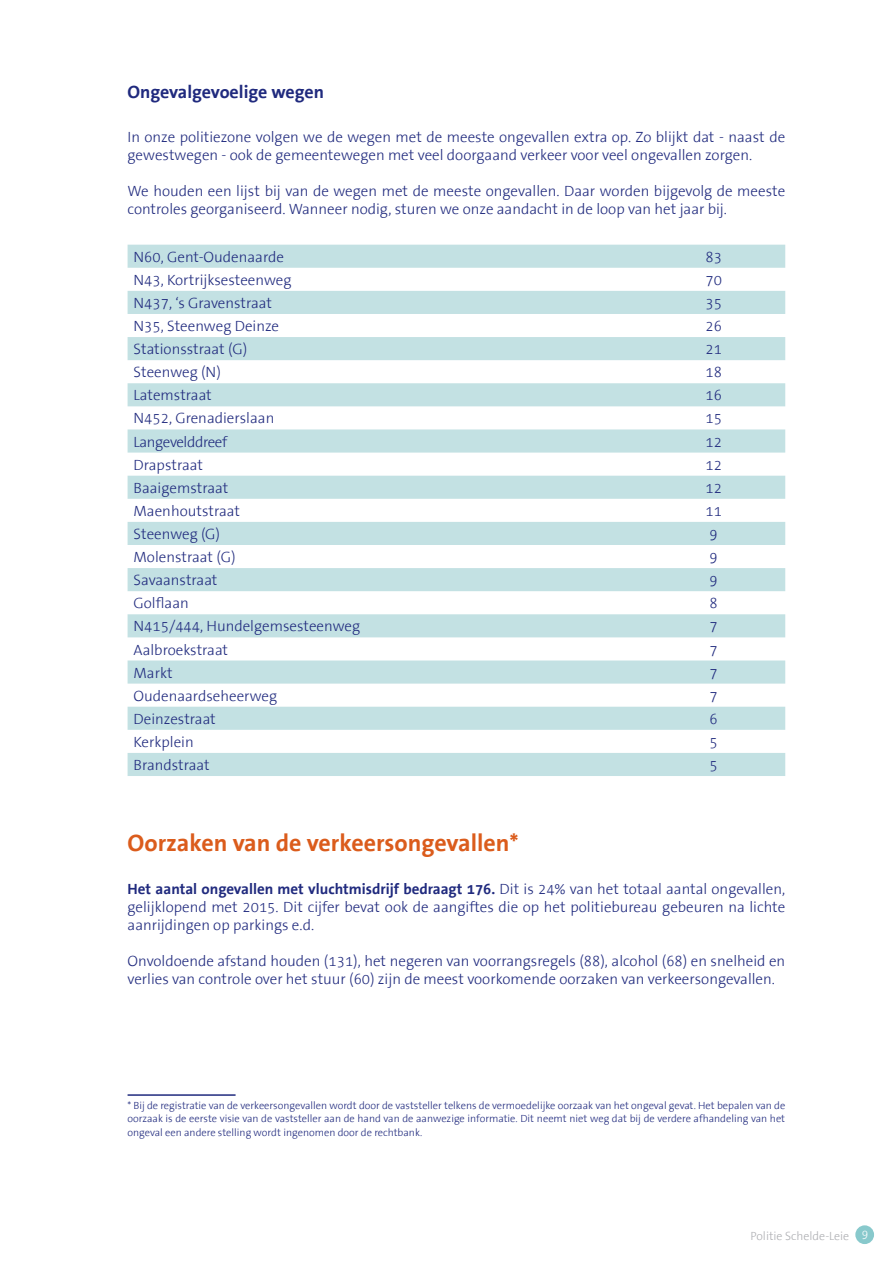
<style>
.page{position:relative;width:893px;height:1263px;background:#fff}
.page>*{position:absolute;margin:0;border:0;box-sizing:border-box;transform-origin:0 0}
.t1{font:700 24px "The Sans TTB5 Plain";color:#db5c1c}
.t2{font:700 18px "The Sans TTB5 Plain";color:#202a7e}
.t3{font:300 15px/18px "The Sans TTB3";color:#202a7e}
.t4{font:700 15px "The Sans TTB5 Plain";color:#202a7e}
.t5{font:300 15px "The Sans TTB3";letter-spacing:-.025em;color:#202a7e}
.t6{font:300 12px "The Sans TTB3";color:#adaeb2}
.t7{font:300 10.5px/13.5px "The Sans TTB3";color:#202a7e;text-align:justify}
.s1{font-family:"The Sans TTB3";font-weight:300}
.s2{color:#fff}
</style>
<div class="page">
<div style="left:855px;top:1225px;width:19px;height:19px;background:#88c9cc;border-radius:50%"></div>
<svg style="left:128px;top:245px;width:657px;height:531px;fill:#c3e1e3"></svg>
<hr style="left:128px;top:1094px;width:108px;height:2px;background:#202a7e">
<p class="t2" style="left:128px;top:83px;width:198px">Ongevalgevoelige wegen</p>
<p class="t3" style="left:128px;top:128px;width:659px">I n onze politiezone volgen we de wegen met de meeste ongevallen extra op. Zo blijkt dat - naast de gewestwegen - ook de gemeentewegen met veel doorgaand verkeer voor veel ongevallen zorgen.</p>
<p class="t3" style="left:128px;top:182px;width:659px">We houden een lijst bij van de wegen met de meeste ongevallen. Daar worden bijgevolg de meeste controles georganiseerd. Wanneer nodig, sturen we onze aandacht in de loop van het jaar bij.</p>
<p class="t3" style="left:134px;top:248px;width:152px">N60, Gent-Oudenaarde</p>
<p class="t3" style="left:705px;top:248px;width:18px">83</p>
<p class="t3" style="left:134px;top:271px;width:159px">N43, Kortrijksesteenweg</p>
<p class="t3" style="left:705px;top:271px;width:18px">70</p>
<p class="t3" style="left:134px;top:294px;width:140px">N437, ‘s Gravenstraat</p>
<p class="t3" style="left:705px;top:294px;width:18px">35</p>
<p class="t3" style="left:134px;top:318px;width:147px">N 35, Steenweg Deinze</p>
<p class="t3" style="left:705px;top:318px;width:18px">26</p>
<p class="t3" style="left:134px;top:341px;width:115px">Stationsstraat (G)</p>
<p class="t3" style="left:705px;top:341px;width:18px">21</p>
<p class="t3" style="left:134px;top:364px;width:89px">Steenweg (N )</p>
<p class="t3" style="left:705px;top:364px;width:18px">18</p>
<p class="t3" style="left:134px;top:387px;width:80px">Latemstraat</p>
<p class="t3" style="left:705px;top:387px;width:18px">16</p>
<p class="t3" style="left:134px;top:410px;width:142px">N452, Grenadierslaan</p>
<p class="t3" style="left:705px;top:410px;width:18px">15</p>
<p class="t5" style="left:134px;top:434px;width:96px">Langevelddreef</p>
<p class="t3" style="left:705px;top:433px;width:18px">12</p>
<p class="t3" style="left:134px;top:456px;width:71px">Drapstraat</p>
<p class="t3" style="left:705px;top:456px;width:18px">12</p>
<p class="t3" style="left:134px;top:479px;width:96px">Baaigemstraat</p>
<p class="t3" style="left:705px;top:479px;width:18px">12</p>
<p class="t3" style="left:134px;top:502px;width:108px">Maenhoutstraat</p>
<p class="t3" style="left:705px;top:502px;width:18px">11</p>
<p class="t3" style="left:134px;top:525px;width:88px">Steenweg (G)</p>
<p class="t3" style="left:709px;top:525px;width:10px">9</p>
<p class="t3" style="left:134px;top:549px;width:103px">Molenstraat (G)</p>
<p class="t3" style="left:709px;top:549px;width:10px">9</p>
<p class="t3" style="left:134px;top:572px;width:85px">Savaanstraat</p>
<p class="t3" style="left:709px;top:572px;width:10px">9</p>
<p class="t3" style="left:134px;top:595px;width:57px">Golflaan</p>
<p class="t3" style="left:709px;top:595px;width:10px">8</p>
<p class="t3" style="left:134px;top:618px;width:228px">N415/444, Hundelgemsesteenweg</p>
<p class="t3" style="left:709px;top:618px;width:10px">7</p>
<p class="t3" style="left:134px;top:641px;width:96px">Aalbroekstraat</p>
<p class="t3" style="left:709px;top:641px;width:10px">7</p>
<p class="t3" style="left:134px;top:664px;width:41px">Markt</p>
<p class="t3" style="left:709px;top:664px;width:10px">7</p>
<p class="t3" style="left:134px;top:687px;width:145px">Oudenaardseheerweg</p>
<p class="t3" style="left:709px;top:687px;width:10px">7</p>
<p class="t3" style="left:134px;top:710px;width:84px">Deinzestraat</p>
<p class="t3" style="left:709px;top:710px;width:10px">6</p>
<p class="t3" style="left:134px;top:733px;width:62px">Kerkplein</p>
<p class="t3" style="left:709px;top:733px;width:10px">5</p>
<p class="t3" style="left:134px;top:756px;width:78px">Brandstraat</p>
<p class="t3" style="left:709px;top:756px;width:10px">5</p>
<h1 class="t1" style="left:128px;top:830px;width:393px">Oorzaken van de verkeersongevallen*</h1>
<p class="t4" style="left:128px;top:881px;width:659px">Het aantal ongevallen met vluchtmisdrijf bedraagt 176. <span class="s1">Dit is 24% van het totaal aantal ongevallen,</span></p>
<p class="t3" style="left:128px;top:899px;width:659px">gelijklopend met 2015. Dit cijfer bevat ook de aangiftes die op het politiebureau gebeuren na lichte aanrijdingen op parkings e.d.</p>
<p class="t3" style="left:128px;top:953px;width:659px">Onvoldoende afstand houden (131), het negeren van voorrangsregels (88), alcohol (68) en snelheid en verlies van controle over het stuur (60) zijn de meest voorkomende oorzaken van verkeersongevallen.</p>
<p class="t7" style="left:128px;top:1099px;width:659px">* Bij de registratie van de verkeersongevallen wordt door de vaststeller telkens de vermoedelijke oorzaak van het ongeval gevat. Het bepalen van de oorzaak is de eerste visie van de vaststeller aan de hand van de aanwezige informatie. Dit neemt niet weg dat bij de verdere afhandeling van het ongeval een andere stelling wordt ingenomen door de rechtbank.</p>
<p class="t6" style="left:751px;top:1229px;width:119px">Politie Schelde-Leie <span class="s2">9</span></p>
</div>
